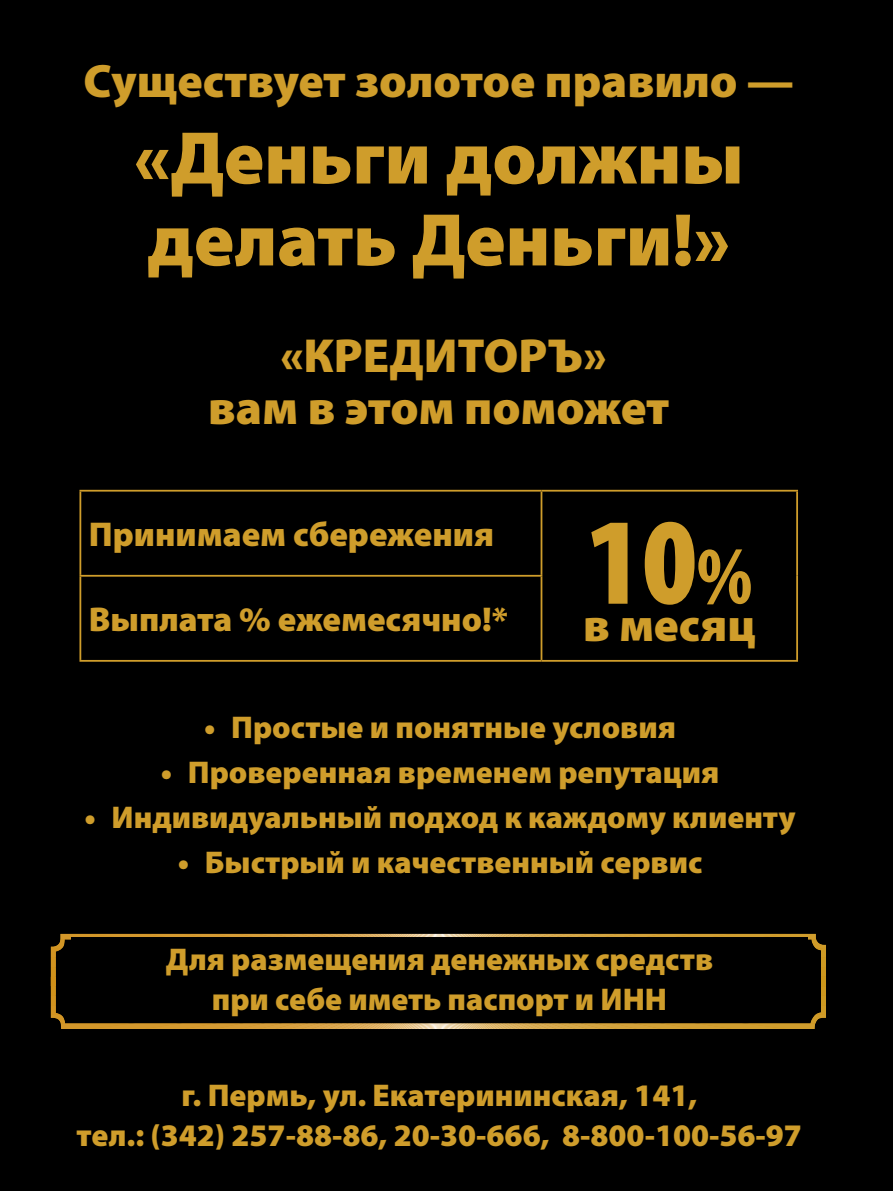
<style>
.page{position:relative;width:893px;height:1191px;background:#000}
.page>*{position:absolute;margin:0;border:0;box-sizing:border-box;transform-origin:0 0}
.t1{font:900 condensed 124.5px "Myriad Pro";color:#cf9d2b}
.t2{font:900 75.3px/81.9px "Myriad Pro";color:#cf9d2b}
.t3{font:900 48px/52.5px "Myriad Pro";color:#cf9d2b;text-align:center}
.t4{font:900 47.1px "Myriad Pro";color:#cf9d2b}
.t5{font:900 46.5px "Myriad Pro";color:#cf9d2b}
.t6{font:900 34.5px "Myriad Pro";color:#cf9d2b}
.t7{font:900 31.5px/40.5px "Myriad Pro";color:#cf9d2b;text-align:center}
.s1{font-size:82.5px}
</style>
<div class="page">
<svg style="left:51px;top:934px;width:775px;height:95px"></svg>
<div style="left:71px;top:937px;width:737px;height:86px;background:#000"></div>
<hr style="left:79px;top:490px;width:462px;height:1px;background:#cf9d2b">
<hr style="left:79px;top:491px;width:2px;height:84px;background:#cf9d2b">
<hr style="left:541px;top:490px;width:257px;height:1px;background:#cf9d2b">
<hr style="left:541px;top:491px;width:1px;height:84px;background:#cf9d2b">
<hr style="left:796px;top:491px;width:2px;height:85px;background:#cf9d2b">
<hr style="left:796px;top:576px;width:2px;height:84px;background:#cf9d2b">
<hr style="left:541px;top:660px;width:257px;height:2px;background:#cf9d2b">
<hr style="left:79px;top:575px;width:463px;height:1px;background:#cf9d2b">
<hr style="left:79px;top:576px;width:2px;height:84px;background:#cf9d2b">
<hr style="left:541px;top:576px;width:1px;height:84px;background:#cf9d2b">
<hr style="left:79px;top:660px;width:462px;height:2px;background:#cf9d2b">
<h3 class="t4" style="left:84px;top:55px;width:712px">Существует золотое правило —</h3>
<h2 class="t2" style="left:134px;top:118px;width:611px">«Деньги должны делать Деньги!»</h2>
<h3 class="t3" style="left:208px;top:330px;width:463px">«КРЕДИТОРЪ»<br>вам в этом поможет</h3>
<p class="t6" style="left:89px;top:515px;width:407px">Принимаем сбережения</p>
<h1 class="t1" style="left:587px;top:493px;width:167px">10<span class="s1">%</span></h1>
<p class="t6" style="left:89px;top:600px;width:421px">Выплата % ежемесячно!*</p>
<h3 class="t5" style="left:583px;top:599px;width:174px">в месяц</h3>
<p class="t7" style="left:204px;top:707px;width:473px">• Простые и понятные условия</p>
<p class="t7" style="left:161px;top:752px;width:560px">• Проверенная временем репутация</p>
<p class="t7" style="left:85px;top:797px;width:713px">• Индивидуальный подход к каждому клиенту</p>
<p class="t7" style="left:178px;top:842px;width:526px">• Быстрый и качественный сервис</p>
<p class="t7" style="left:166px;top:940px;width:549px;line-height:39px">Для размещения денежных средств при себе иметь паспорт и ИНН</p>
<p class="t7" style="left:77px;top:1075px;width:727px">г. Пермь, ул. Екатерининская, 141,<br>тел.: (342) 257-88-86, 20-30-666, 8-800-100-56-97</p>
</div>
